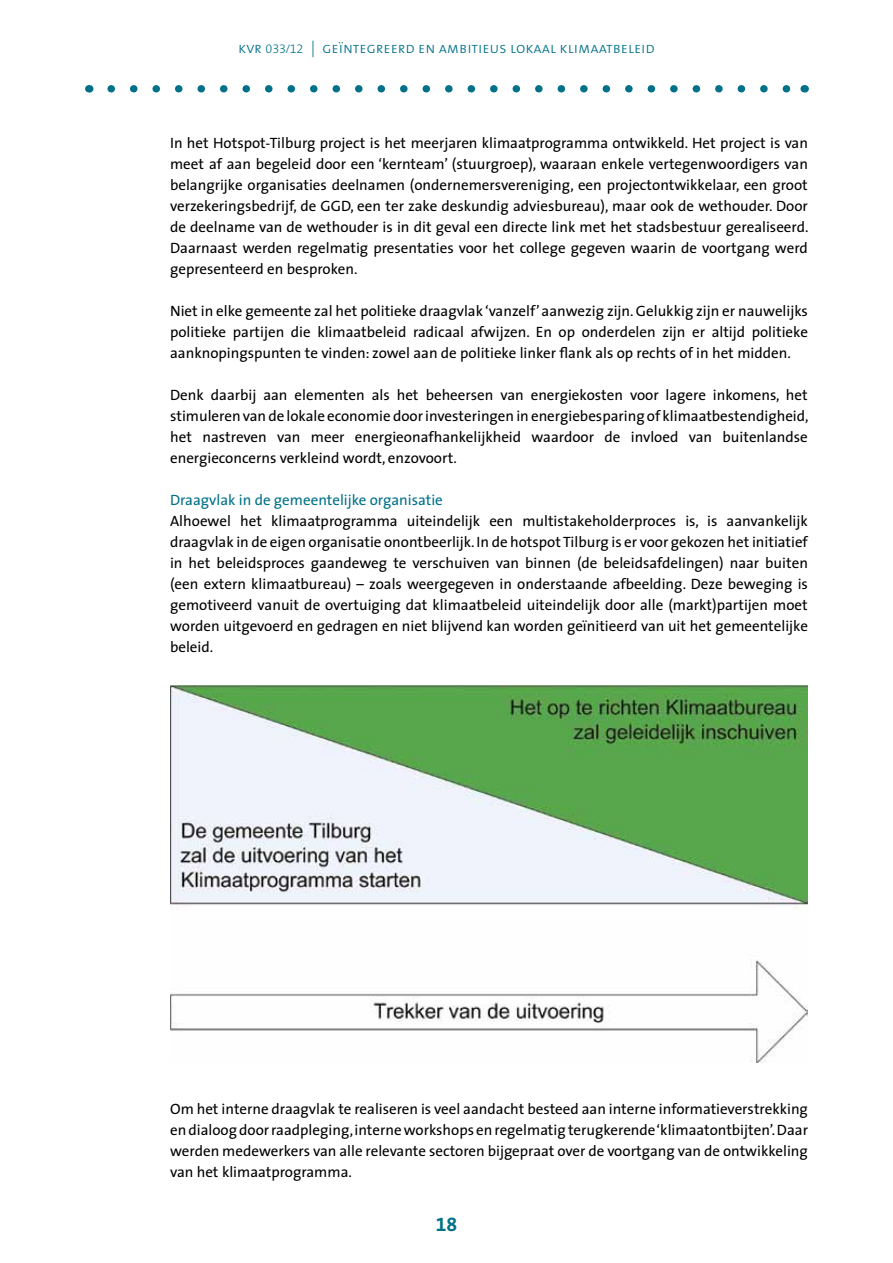
<style>
.page{position:relative;width:893px;height:1263px;background:#fff}
.page>*{position:absolute;margin:0;border:0;box-sizing:border-box;transform-origin:0 0}
.t1{font:19.5px "The Sans Bold Expert";color:#007188}
.t2{font:15.6px "The Sans Light Caps";color:#007188}
.t3{font:15px/21px "The Sans";color:#000;text-align:justify}
.s1{font-family:"The Sans Light Expert";font-size:12.6px}
.s2{font-size:16.5px}
.s3{color:#007188}
</style>
<div class="page">
<svg style="left:111px;top:85px;width:680px;height:8px"></svg>
<img style="left:171px;top:686px;width:637px;height:377px">
<p class="t2" style="left:238px;top:35px;width:418px">kvr <span class="s1">033/12</span> <span class="s2">|</span> geïntegreerd en ambitieus lokaal klimaatbeleid</p>
<p class="t3" style="left:170px;top:132px;width:640px">In het Hotspot-Tilburg project is het meerjaren klimaatprogramma ontwikkeld. Het project is van meet af aan begeleid door een ‘kernteam’ (stuurgroep), waaraan enkele vertegenwoordigers van belangrijke organisaties deelnamen (ondernemersvereniging, een projectontwikkelaar, een groot verzekeringsbedrijf, de GGD, een ter zake deskundig adviesbureau), maar ook de wethouder. Door de deelname van de wethouder is in dit geval een directe link met het stadsbestuur gerealiseerd.<br>Daarnaast werden regelmatig presentaties voor het college gegeven waarin de voortgang werd gepresenteerd en besproken.</p>
<p class="t3" style="left:170px;top:300px;width:639px">Niet in elke gemeente zal het politieke draagvlak ‘vanzelf’ aanwezig zijn. Gelukkig zijn er nauwelijks politieke partijen die klimaatbeleid radicaal afwijzen. En op onderdelen zijn er altijd politieke aanknopingspunten te vinden: zowel aan de politieke linker flank als op rechts of in het midden.</p>
<p class="t3" style="left:170px;top:384px;width:640px">Denk daarbij aan elementen als het beheersen van energiekosten voor lagere inkomens, het stimuleren van de lokale economie door investeringen in energiebesparing of klimaatbestendigheid, het nastreven van meer energieonafhankelijkheid waardoor de invloed van buitenlandse energieconcerns verkleind wordt, enzovoort.</p>
<p class="t3" style="left:170px;top:489px;width:639px;text-align:left"><span class="s3">Draagvlak in de gemeentelijke organisatie<br></span>Alhoewel het klimaatprogramma uiteindelijk een multistakeholderproces is, is aanvankelijk draagvlak in de eigen organisatie onontbeerlijk. In de hotspot Tilburg is er voor gekozen het initiatief in het beleidsproces gaandeweg te verschuiven van binnen (de beleidsafdelingen) naar buiten (een extern klimaatbureau) – zoals weergegeven in onderstaande afbeelding. Deze beweging is gemotiveerd vanuit de overtuiging dat klimaatbeleid uiteindelijk door alle (markt)partijen moet worden uitgevoerd en gedragen en niet blijvend kan worden geïnitieerd van uit het gemeentelijke beleid.</p>
<p class="t3" style="left:170px;top:1098px;width:639px">Om het interne draagvlak te realiseren is veel aandacht besteed aan interne informatieverstrekking en dialoog door raadpleging, interne workshops en regelmatig terugkerende ‘klimaatontbijten’. Daar werden medewerkers van alle relevante sectoren bijgepraat over de voortgang van de ontwikkeling van het klimaatprogramma.</p>
<p class="t1" style="left:436px;top:1208px;width:23px">18</p>
</div>
